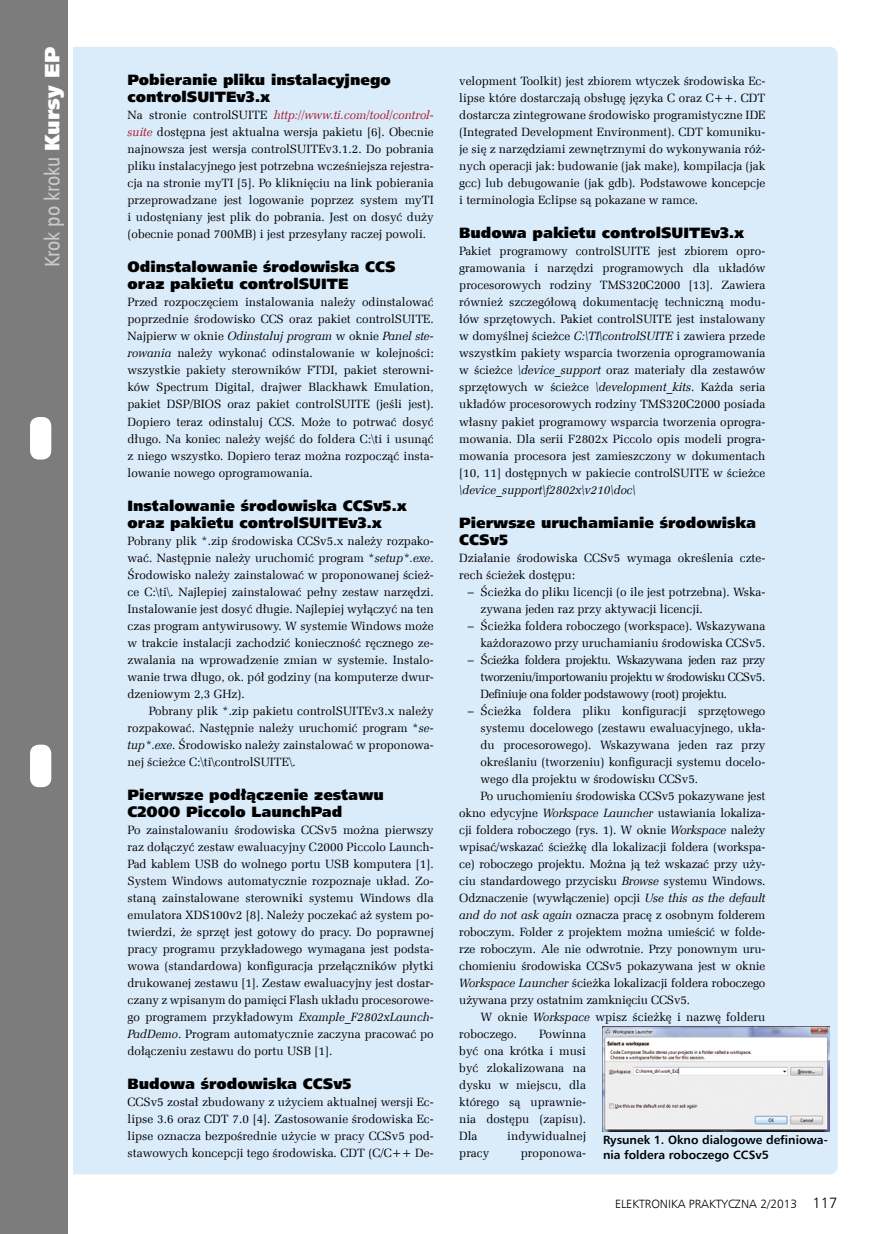
<style>
.page{position:relative;width:893px;height:1234px;background:#fff}
.page>*{position:absolute;margin:0;border:0;box-sizing:border-box;transform-origin:0 0}
.t1{font:21px "Humnst 777 Cn EU";color:#cbcbcb}
._3_Srodtytul{font:15px/17px "Humnst 777 X Blk EU";color:#000}
._1_Body{font:12px/17px "Zapf Ellipt EU";color:#000;text-align:justify}
._4_Podpis{font:700 12px/14.4px "Humnst 777 EU";color:#000}
.t2{font:12px "Humnst 777 Lt EU";color:#000}
.s1{font-family:"Humnst 777 X Blk EU";color:#fff}
.s2{font-style:italic;color:#a9132a}
.s3{font-style:italic}
.s4{font-size:15px}
</style>
<div class="page">
<div style="left:60px;top:47px;width:778px;height:1127px;background:#daebfa;border-radius:9px"></div>
<div style="left:0;top:0;width:68px;height:1233px;background:#7c7c7c"></div>
<div style="left:30px;top:417px;width:21px;height:42px;background:#fff;border-radius:9px"></div>
<div style="left:30px;top:744px;width:21px;height:43px;background:#fff;border-radius:9px"></div>
<hr style="left:68px;top:0;width:4px;height:1233px;background:#fff">
<img style="left:603px;top:1026px;width:227px;height:104px">
<h1 class="t1" style="left:39px;top:267px;width:222px;rotate:-90deg">Krok po kroku <span class="s1">Kursy EP</span></h1>
<p class="_3_Srodtytul" style="left:128px;top:72px;width:265px">Pobieranie pliku instalacyjnego controlSUITEv3.x</p>
<p class="_1_Body" style="left:128px;top:107px;width:308px">Na stronie controlSUITE <span class="s2">http://www.ti.com/tool/control&shy;suite</span> dostępna jest aktualna wersja pakietu [6]. Obecnie najnowsza jest wersja controlSUITEv3.1.2. Do pobrania pliku instalacyjnego jest potrzebna wcześniejsza rejestra&shy;cja na stronie myTI [5]. Po kliknięciu na link pobierania przeprowadzane jest logowanie poprzez system myTI i udostęniany jest plik do pobrania. Jest on dosyć duży (obecnie ponad 700MB) i jest przesyłany raczej powoli.</p>
<p class="_3_Srodtytul" style="left:128px;top:259px;width:270px">Odinstalowanie środowiska CCS oraz pakietu controlSUITE</p>
<p class="_1_Body" style="left:128px;top:294px;width:308px">Przed rozpoczęciem instalowania należy odinstalować poprzednie środowisko CCS oraz pakiet controlSUITE.<br>Najpierw w oknie <span class="s3">Odinstaluj program</span> w oknie <span class="s3">Panel ste&shy;rowania</span> należy wykonać odinstalowanie w kolejności: wszystkie pakiety sterowników FTDI, pakiet sterowni&shy;ków Spectrum Digital, drajwer Blackhawk Emulation, pakiet DSP/BIOS oraz pakiet controlSUITE (jeśli jest).<br>Dopiero teraz odinstaluj CCS. Może to potrwać dosyć długo. Na koniec należy wejść do foldera C:\ti i usunąć z niego wszystko. Dopiero teraz można rozpocząć insta&shy;lowanie nowego oprogramowania.</p>
<p class="_3_Srodtytul" style="left:128px;top:497px;width:281px">Instalowanie środowiska CCSv5.x oraz pakietu controlSUITEv3.x</p>
<p class="_1_Body" style="left:128px;top:532px;width:308px">Pobrany plik *.zip środowiska CCSv5.x należy rozpako&shy;wać. Następnie należy uruchomić program *<span class="s3">setup*.exe</span>.<br>Środowisko należy zainstalować w proponowanej ścież&shy;ce C:\ti\. Najlepiej zainstalować pełny zestaw narzędzi.<br>Instalowanie jest dosyć długie. Najlepiej wyłączyć na ten czas program antywirusowy. W systemie Windows może w trakcie instalacji zachodzić konieczność ręcznego ze&shy;zwalania na wprowadzenie zmian w systemie. Instalo&shy;wanie trwa długo, ok. pół godziny (na komputerze dwur&shy;dzeniowym 2,3 GHz).</p>
<p class="_1_Body" style="left:128px;top:702px;width:308px;text-indent:21px">Pobrany plik *.zip pakietu controlSUITEv3.x należy rozpakować. Następnie należy uruchomić program *<span class="s3">se&shy;tup*.exe</span>. Środowisko należy zainstalować w proponowa&shy;nej ścieżce C:\ti\controlSUITE\.</p>
<p class="_3_Srodtytul" style="left:128px;top:786px;width:258px">Pierwsze podłączenie zestawu<br>C2000 Piccolo LaunchPad</p>
<p class="_1_Body" style="left:128px;top:821px;width:308px">Po zainstalowaniu środowiska CCSv5 można pierwszy raz dołączyć zestaw ewaluacyjny C2000 Piccolo Launch-Pad kablem USB do wolnego portu USB komputera [1].<br>System Windows automatycznie rozpoznaje układ. Zo&shy;staną zainstalowane sterowniki systemu Windows dla emulatora XDS100v2 [8]. Należy poczekać aż system po&shy;twierdzi, że sprzęt jest gotowy do pracy. Do poprawnej pracy programu przykładowego wymagana jest podsta&shy;wowa (standardowa) konfiguracja przełączników płytki drukowanej zestawu [1]. Zestaw ewaluacyjny jest dostar&shy;czany z wpisanym do pamięci Flash układu procesorowe&shy;go programem przykładowym <span class="s3">Example_F2802xLaunch-PadDemo</span>. Program automatycznie zaczyna pracować po dołączeniu zestawu do portu USB [1].</p>
<p class="_3_Srodtytul" style="left:128px;top:1075px;width:225px">Budowa środowiska CCSv5</p>
<p class="_1_Body" style="left:128px;top:1093px;width:308px">CCSv5 został zbudowany z użyciem aktualnej wersji Ec&shy;lipse 3.6 oraz CDT 7.0 [4]. Zastosowanie środowiska Ec&shy;lipse oznacza bezpośrednie użycie w pracy CCSv5 pod&shy;stawowych koncepcji tego środowiska. CDT (C/C++ De-</p>
<p class="_1_Body" style="left:459px;top:73px;width:308px">velopment Toolkit) jest zbiorem wtyczek środowiska Ec&shy;lipse które dostarczają obsługę języka C oraz C++. CDT dostarcza zintegrowane środowisko programistyczne IDE (Integrated Development Environment). CDT komuniku&shy;je się z narzędziami zewnętrznymi do wykonywania róż&shy;nych operacji jak: budowanie (jak make), kompilacja (jak gcc) lub debugowanie (jak gdb). Podstawowe koncepcje i terminologia Eclipse są pokazane w ramce.</p>
<p class="_3_Srodtytul" style="left:459px;top:225px;width:286px">Budowa pakietu controlSUITEv3.x</p>
<p class="_1_Body" style="left:459px;top:243px;width:308px">Pakiet programowy controlSUITE jest zbiorem opro&shy;gramowania i narzędzi programowych dla układów procesorowych rodziny TMS320C2000 [13]. Zawiera również szczegółową dokumentację techniczną modu&shy;łów sprzętowych. Pakiet controlSUITE jest instalowany w domyślnej ścieżce <span class="s3">C:\TI\controlSUITE</span> i zawiera przede wszystkim pakiety wsparcia tworzenia oprogramowania w ścieżce <span class="s3">\device_support</span> oraz materiały dla zestawów sprzętowych w ścieżce <span class="s3">\development_kits</span>. Każda seria układów procesorowych rodziny TMS320C2000 posiada własny pakiet programowy wsparcia tworzenia oprogra&shy;mowania. Dla serii F2802x Piccolo opis modeli progra&shy;mowania procesora jest zamieszczony w dokumentach [10, 11] dostępnych w pakiecie controlSUITE w ścieżce <span class="s3">\device_support\f2802x\v210\doc\</span></p>
<p class="_3_Srodtytul" style="left:459px;top:514px;width:298px">Pierwsze uruchamianie środowiska<br>CCSv5</p>
<p class="_1_Body" style="left:459px;top:549px;width:308px">Działanie środowiska CCSv5 wymaga określenia czte&shy;rech ścieżek dostępu:</p>
<p class="_1_Body" style="left:480px;top:583px;width:286px;text-indent:-13px">– Ścieżka do pliku licencji (o ile jest potrzebna). Wska&shy;zywana jeden raz przy aktywacji licencji.</p>
<p class="_1_Body" style="left:468px;top:617px;width:299px;text-align:right">– Ścieżka foldera roboczego (workspace). Wskazywana każdorazowo przy uruchamianiu środowiska CCSv5.</p>
<p class="_1_Body" style="left:480px;top:651px;width:286px;text-indent:-13px">– Ścieżka foldera projektu. Wskazywana jeden raz przy tworzeniu/importowaniu projektu w środowisku CCSv5.<br>Definiuje ona folder podstawowy (root) projektu.</p>
<p class="_1_Body" style="left:480px;top:702px;width:286px;text-indent:-13px">– Ścieżka foldera pliku konfiguracji sprzętowego systemu docelowego (zestawu ewaluacyjnego, ukła&shy;du procesorowego). Wskazywana jeden raz przy określaniu (tworzeniu) konfiguracji systemu docelo&shy;wego dla projektu w środowisku CCSv5.</p>
<p class="_1_Body" style="left:459px;top:787px;width:308px;text-indent:21px">Po uruchomieniu środowiska CCSv5 pokazywane jest okno edycyjne <span class="s3">Workspace Launcher</span> ustawiania lokaliza&shy;cji foldera roboczego (rys. 1). W oknie <span class="s3">Workspace</span> należy wpisać/wskazać ścieżkę dla lokalizacji foldera (workspa&shy;ce) roboczego projektu. Można ją też wskazać przy uży&shy;ciu standardowego przycisku <span class="s3">Browse</span> systemu Windows.<br>Odznaczenie (wywłączenie) opcji <span class="s3">Use this as the default and do not ask again</span> oznacza pracę z osobnym folderem roboczym. Folder z projektem można umieścić w folde&shy;rze roboczym. Ale nie odwrotnie. Przy ponownym uru&shy;chomieniu środowiska CCSv5 pokazywana jest w oknie <span class="s3">Workspace Launcher</span> ścieżka lokalizacji foldera roboczego używana przy ostatnim zamknięciu CCSv5.</p>
<p class="_1_Body" style="left:459px;top:1008px;width:308px;text-indent:21px">W oknie <span class="s3">Workspace</span> wpisz ścieżkę i nazwę folderu roboczego.</p>
<p class="_1_Body" style="left:459px;top:1025px;width:128px;text-indent:80px">Powinna być ona krótka i musi być zlokalizowana na dysku w miejscu, dla którego są uprawnie&shy;nia dostępu (zapisu).<br>Dla</p>
<p class="_1_Body" style="left:507px;top:1127px;width:80px">indywidualnej</p>
<p class="_4_Podpis" style="left:603px;top:1132px;width:226px">Rysunek 1. Okno dialogowe definiowa&shy;nia foldera roboczego CCSv5</p>
<p class="_1_Body" style="left:459px;top:1144px;width:32px">pracy</p>
<p class="_1_Body" style="left:521px;top:1144px;width:67px">proponowa-</p>
<p class="t2" style="left:615px;top:1196px;width:224px">ELEKTRONIKA PRAKTYCZNA 2/2013 <span class="s4">117</span></p>
</div>
